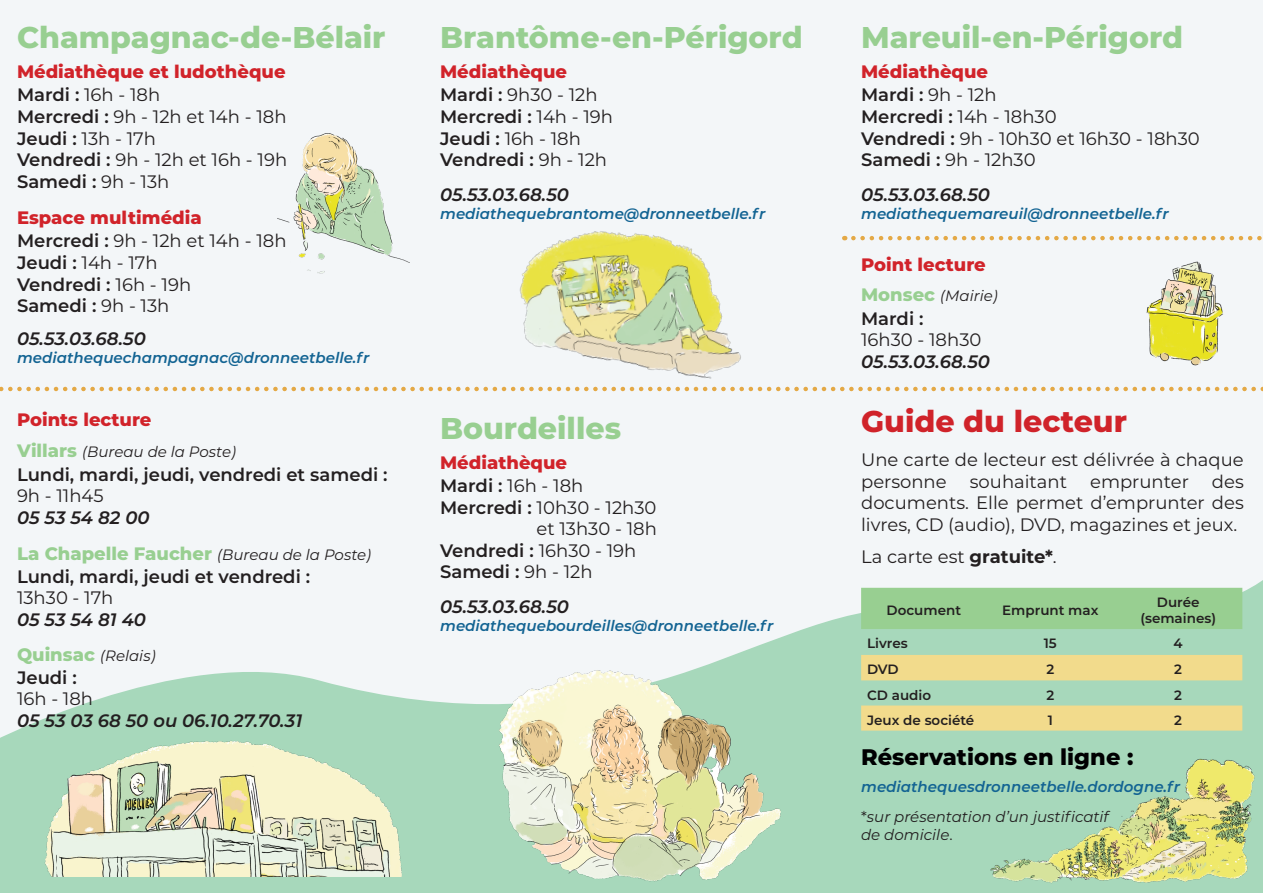
<style>
.page{position:relative;width:1263px;height:893px;background:#f3f6f8}
.page>*{position:absolute;margin:0;border:0;box-sizing:border-box;transform-origin:0 0}
.t1{font:800 30px "Montserrat";color:#98cf91}
.t2{font:800 30px "Montserrat";color:#d0232a}
.t3{font:800 22.5px "Montserrat";color:#000001}
.t4{font:18px/21.6px "Montserrat";color:#231f20}
.t5{font:600 18px/21.6px "Montserrat";color:#231f20}
.t6{font:italic 600 18px "Montserrat";color:#231f20}
.t7{font:800 18px "Montserrat";color:#d1232a}
.t8{font:800 18px "Montserrat";color:#98cf91}
.t9{font:italic 600 15px "Montserrat";color:#136493}
.t10{font:italic 15px/18px "Montserrat";color:#231f20}
.t11{font:600 13.5px "Montserrat";color:#231f20}
.s1{font-weight:600}
.s2{font-weight:400}
.s3{font-weight:800;font-style:normal;font-size:18px;color:#98cf91}
.s4{font-weight:400;font-style:italic;font-size:15px;color:#231f20}
.s5{font-weight:700}
.s6{font-style:normal}
</style>
<div class="page">
<svg style="left:0;top:580px;width:1263px;height:313px;fill:#a7d8bb"></svg>
<img style="left:17px;top:737px;width:402px;height:139px">
<img style="left:512px;top:231px;width:240px;height:161px">
<img style="left:967px;top:731px;width:289px;height:154px">
<div style="left:861px;top:588px;width:381px;height:41px;background:#98cf91"></div>
<div style="left:861px;top:655px;width:381px;height:25px;background:#f2db8c"></div>
<svg style="left:861px;top:705px;width:381px;height:26px;background:#efda8d"></svg>
<img style="left:459px;top:661px;width:345px;height:225px">
<svg style="left:0;top:387px;width:1263px;height:4px"></svg>
<svg style="left:853px;top:236px;width:409px;height:4px"></svg>
<img style="left:1146px;top:261px;width:77px;height:105px">
<img style="left:277px;top:133px;width:133px;height:141px">
<p class="t1" style="left:17px;top:16px;width:370px">Champagnac-de-Bélair</p>
<p class="t7" style="left:17px;top:59px;width:270px">Médiathèque et ludothèque</p>
<p class="t4" style="left:17px;top:84px;width:145px"><span class="s1">Mardi :</span> 16h - 18h</p>
<p class="t4" style="left:17px;top:105px;width:271px"><span class="s1">Mercredi :</span> 9h - 12h et 14h - 18h</p>
<p class="t4" style="left:17px;top:127px;width:141px"><span class="s1">Jeudi :</span> 13h - 17h</p>
<p class="t4" style="left:17px;top:148px;width:272px"><span class="s1">Vendredi :</span> 9h - 12h et 16h - 19h</p>
<p class="t5" style="left:17px;top:170px;width:154px">Samedi : <span class="s2">9h - 13h</span></p>
<p class="t7" style="left:17px;top:205px;width:186px">Espace multimédia</p>
<p class="t4" style="left:17px;top:230px;width:271px"><span class="s1">Mercredi :</span> 9h - 12h et 14h - 18h</p>
<p class="t4" style="left:17px;top:251px;width:142px"><span class="s1">Jeudi :</span> 14h - 17h</p>
<p class="t5" style="left:17px;top:273px;width:176px">Vendredi : <span class="s2">16h - 19h</span></p>
<p class="t5" style="left:17px;top:294px;width:154px">Samedi : <span class="s2">9h - 13h</span></p>
<p class="t6" style="left:17px;top:325px;width:130px">05.53.03.68.50</p>
<p class="t9" style="left:17px;top:347px;width:354px">mediathequechampagnac@dronneetbelle.fr</p>
<p class="t7" style="left:17px;top:407px;width:136px">Points lecture</p>
<p class="t10" style="left:17px;top:442px;width:220px"><span class="s3">Villars</span> (Bureau de la Poste)</p>
<p class="t5" style="left:17px;top:463px;width:372px">Lundi, mardi, jeudi, vendredi et samedi :<br><span class="s2">9h - 11h45</span></p>
<p class="t6" style="left:17px;top:505px;width:134px">05 53 54 82 00</p>
<p class="t8" style="left:17px;top:540px;width:356px">La Chapelle Faucher <span class="s4">(Bureau de la Poste)</span></p>
<p class="t5" style="left:17px;top:565px;width:295px">Lundi, mardi, jeudi et vendredi :</p>
<p class="t4" style="left:17px;top:587px;width:98px">13h30 - 17h</p>
<p class="t6" style="left:17px;top:607px;width:131px">05 53 54 81 40</p>
<p class="t10" style="left:17px;top:646px;width:140px"><span class="s3">Quinsac</span> (Relais)</p>
<p class="t5" style="left:17px;top:666px;width:61px">Jeudi :</p>
<p class="t4" style="left:17px;top:687px;width:78px">16h - 18h</p>
<p class="t6" style="left:17px;top:708px;width:287px">05 53 03 68 50 ou 06.10.27.70.31</p>
<p class="t1" style="left:440px;top:16px;width:364px">Brantôme-en-Périgord</p>
<p class="t7" style="left:440px;top:59px;width:129px">Médiathèque</p>
<p class="t4" style="left:440px;top:84px;width:159px"><span class="s1">Mardi :</span> 9h30 - 12h</p>
<p class="t5" style="left:440px;top:105px;width:174px">Mercredi : <span class="s2">14h - 19h</span></p>
<p class="t4" style="left:440px;top:127px;width:142px"><span class="s1">Jeudi :</span> 16h - 18h</p>
<p class="t5" style="left:440px;top:148px;width:168px">Vendredi : <span class="s2">9h - 12h</span></p>
<p class="t6" style="left:440px;top:182px;width:130px">05.53.03.68.50</p>
<p class="t9" style="left:440px;top:203px;width:327px">mediathequebrantome@dronneetbelle.fr</p>
<p class="t1" style="left:440px;top:406px;width:182px">Bourdeilles</p>
<p class="t7" style="left:440px;top:449px;width:129px">Médiathèque</p>
<p class="t4" style="left:440px;top:474px;width:145px"><span class="s1">Mardi :</span> 16h - 18h</p>
<p class="t4" style="left:440px;top:496px;width:218px"><span class="s1">Mercredi :</span> 10h30 - 12h30</p>
<p class="t4" style="left:537px;top:517px;width:122px">et 13h30 - 18h</p>
<p class="t5" style="left:440px;top:539px;width:198px">Vendredi : <span class="s2">16h30 - 19h</span></p>
<p class="t5" style="left:440px;top:560px;width:154px">Samedi : <span class="s2">9h - 12h</span></p>
<p class="t6" style="left:440px;top:594px;width:130px">05.53.03.68.50</p>
<p class="t9" style="left:440px;top:615px;width:335px">mediathequebourdeilles@dronneetbelle.fr</p>
<p class="t1" style="left:861px;top:16px;width:323px">Mareuil-en-Périgord</p>
<p class="t7" style="left:861px;top:59px;width:129px">Médiathèque</p>
<p class="t5" style="left:861px;top:83px;width:137px">Mardi : <span class="s2">9h - 12h</span></p>
<p class="t5" style="left:861px;top:105px;width:197px">Mercredi : <span class="s2">14h - 18h30</span></p>
<p class="t4" style="left:861px;top:127px;width:340px"><span class="s1">Vendredi :</span> 9h - 10h30 et 16h30 - 18h30</p>
<p class="t4" style="left:861px;top:148px;width:176px"><span class="s1">Samedi :</span> 9h - 12h30</p>
<p class="t6" style="left:861px;top:182px;width:130px">05.53.03.68.50</p>
<p class="t9" style="left:861px;top:203px;width:309px">mediathequemareuil@dronneetbelle.fr</p>
<p class="t7" style="left:861px;top:251px;width:126px">Point lecture</p>
<p class="t10" style="left:861px;top:286px;width:138px"><span class="s3">Monsec</span> (Mairie)</p>
<p class="t5" style="left:861px;top:307px;width:64px">Mardi :</p>
<p class="t4" style="left:861px;top:328px;width:122px">16h30 - 18h30</p>
<p class="t6" style="left:861px;top:349px;width:130px">05.53.03.68.50</p>
<p class="t2" style="left:861px;top:399px;width:267px">Guide du lecteur</p>
<p class="t4" style="left:861px;top:448px;width:384px">Une carte de lecteur est délivrée à chaque personne</p>
<p class="t4" style="left:861px;top:470px;width:384px;text-align:justify;text-indent:351px">des documents. Elle permet d’emprunter des livres, CD (audio), DVD, magazines et jeux.</p>
<p class="t4" style="left:861px;top:545px;width:197px">La carte est <span class="s5">gratuite*</span>.</p>
<p class="t11" style="left:886px;top:601px;width:76px">Document</p>
<p class="t11" style="left:1002px;top:601px;width:98px">Emprunt max</p>
<p class="t4" style="left:970px;top:470px;width:99px">souhaitant</p>
<p class="t4" style="left:1090px;top:470px;width:100px">emprunter</p>
<p class="t11" style="left:1157px;top:592px;width:44px">Durée</p>
<p class="t11" style="left:1140px;top:609px;width:77px">(semaines)</p>
<p class="t11" style="left:867px;top:634px;width:42px">Livres</p>
<p class="t11" style="left:1044px;top:634px;width:15px">15</p>
<p class="t11" style="left:1174px;top:634px;width:11px">4</p>
<p class="t11" style="left:867px;top:660px;width:33px">DVD</p>
<p class="t11" style="left:1046px;top:660px;width:9px">2</p>
<p class="t11" style="left:1174px;top:660px;width:9px">2</p>
<p class="t11" style="left:867px;top:685px;width:65px">CD audio</p>
<p class="t11" style="left:1046px;top:685px;width:9px">2</p>
<p class="t11" style="left:1174px;top:685px;width:9px">2</p>
<p class="t11" style="left:867px;top:710px;width:109px">Jeux de société</p>
<p class="t11" style="left:1048px;top:710px;width:7px">1</p>
<p class="t11" style="left:1174px;top:710px;width:9px">2</p>
<p class="t3" style="left:861px;top:740px;width:274px">Réservations en ligne :</p>
<p class="t9" style="left:861px;top:776px;width:321px">mediathequesdronneetbelle.dordogne.fr</p>
<p class="t10" style="left:861px;top:807px;width:249px"><span class="s6">*</span>sur présentation d’un justificatif de domicile<span class="s6">.</span></p>
</div>
